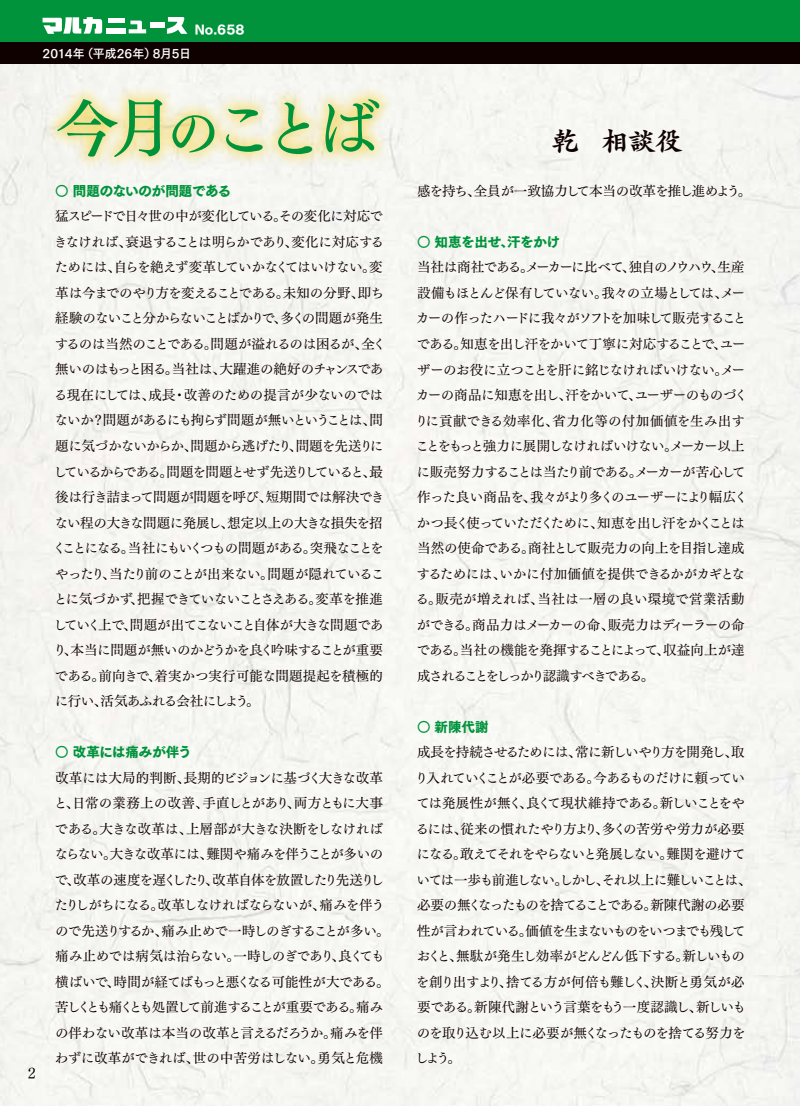
<style>
.page{position:relative;width:800px;height:1106px;background:#fff}
.page>*{position:absolute;margin:0;border:0;box-sizing:border-box;transform-origin:0 0}
.t1{font:63.9px "Tsuku Min Pro D";color:#00933c}
.t2{font:27px "Greco Std B";color:#0f0100}
.t3{font:15px "Tsuku Min Pro M";color:#0f0100}
.t4{font:13.5px/25.5px "Tsuku Min Pro M";letter-spacing:-.055em;color:#0f0100}
.t5{font:13.5px/25.5px "Tsuku Min Pro M";letter-spacing:-.075em;color:#0f0100}
.t6{font:13.5px "Tsuku Go Pro H";letter-spacing:-.01em;color:#00933c}
.t7{font:12px "Tsuku Go Pro B";letter-spacing:-.02em;color:#fff}
.t8{font:12px "Tsuku Go Pro H";color:#fff}
.s1{font-size:54px}
</style>
<div class="page">
<hr style="left:799px;top:991px;width:1px;height:115px;background:#eaf2dd">
<div style="left:0;top:64px;width:799px;height:1042px;background:#f6f7f2"></div>
<div style="left:0;top:0;width:799px;height:43px;background:#00933c"></div>
<div style="left:0;top:43px;width:799px;height:21px;background:#0f0100"></div>
<svg style="left:43px;top:17px;width:59px;height:17px"></svg>
<div style="left:108px;top:18px;width:16px;height:5px;background:#fff"></div>
<div style="left:107px;top:28px;width:19px;height:6px;background:#fff"></div>
<svg style="left:129px;top:20px;width:17px;height:13px"></svg>
<div style="left:150px;top:23px;width:14px;height:5px;background:#fff"></div>
<svg style="left:167px;top:17px;width:20px;height:17px"></svg>
<div style="left:39px;top:81px;width:353px;height:89px;background:#f4c300;opacity:.5"></div>
<p class="t8" style="left:195px;top:22px;width:51px">No.658</p>
<p class="t7" style="left:43px;top:43px;width:150px">2014年（平成26年）8月5日</p>
<p class="t3" style="left:28px;top:1060px;width:9px">2</p>
<h1 class="t1" style="left:55px;top:71px;width:325px">今月<span class="s1">の</span>ことば</h1>
<p class="t6" style="left:55px;top:183px;width:177px">○ 問題のないのが問題である</p>
<p class="t4" style="left:53px;top:202px;width:334px">猛スピードで日々世の中が変化している。その変化に対応できなければ、衰退することは明らかであり、変化に対応するためには、自らを絶えず変革していかなくてはいけない。変革は今までのやり方を変えることである。未知の分野、即ち経験のないこと分からないことばかりで、多くの問題が発生するのは当然のことである。問題が溢れるのは困るが、全く無いのはもっと困る。当社は、大躍進の絶好のチャンスである現在にしては、成長・改善のための提言が少ないのではないか？問題があるにも拘らず問題が無いということは、問題に気づかないからか、問題から逃げたり、問題を先送りにしているからである。問題を問題とせず先送りしていると、最後は行き詰まって問題が問題を呼び、短期間では解決できない程の大きな問題に発展し、想定以上の大きな損失を招くことになる。当社にもいくつもの問題がある。突飛なことをやったり、当たり前のことが出来ない。問題が隠れていることに気づかず、把握できていないことさえある。変革を推進していく上で、問題が出てこないこと自体が大きな問題であり、本当に問題が無いのかどうかを良く吟味することが重要である。前向きで、着実かつ実行可能な問題提起を積極的に行い、活気あふれる会社にしよう。</p>
<p class="t6" style="left:55px;top:744px;width:138px">○ 改革には痛みが伴う</p>
<p class="t4" style="left:54px;top:763px;width:337px">改革には大局的判断、長期的ビジョンに基づく大きな改革と、日常の業務上の改善、手直しとがあり、両方ともに大事である。大きな改革は、上層部が大きな決断をしなければならない。大きな改革には、難関や痛みを伴うことが多いので、改革の速度を遅くしたり、改革自体を放置したり先送りしたりしがちになる。改革しなければならないが、痛みを伴うので先送りするか、痛み止めで一時しのぎすることが多い。痛み止めでは病気は治らない。一時しのぎであり、良くても横ばいで、時間が経てばもっと悪くなる可能性が大である。苦しくとも痛くとも処置して前進することが重要である。痛みの伴わない改革は本当の改革と言えるだろうか。痛みを伴わずに改革ができれば、世の中苦労はしない。勇気と危機</p>
<h2 class="t2" style="left:551px;top:123px;width:132px">乾 相談役</h2>
<p class="t4" style="left:417px;top:176px;width:335px">感を持ち、全員が一致協力して本当の改革を推し進めよう。</p>
<p class="t6" style="left:417px;top:234px;width:144px">○ 知恵を出せ、汗をかけ</p>
<p class="t4" style="left:414px;top:253px;width:334px">当社は商社である。メーカーに比べて、独自のノウハウ、生産設備もほとんど保有していない。我々の立場としては、メーカーの作ったハードに我々がソフトを加味して販売することである。知恵を出し汗をかいて丁寧に対応することで、ユーザーのお役に立つことを肝に銘じなければいけない。メーカーの商品に知恵を出し、汗をかいて、ユーザーのものづくりに貢献できる効率化、省力化等の付加価値を生み出すことをもっと強力に展開しなければいけない。メーカー以上に販売努力することは当たり前である。メーカーが苦心して作った良い商品を、我々がより多くのユーザーにより幅広くかつ長く使っていただくために、知恵を出し汗をかくことは当然の使命である。商社として販売力の向上を目指し達成するためには、いかに付加価値を提供できるかがカギとなる。販売が増えれば、当社は一層の良い環境で営業活動ができる。商品力はメーカーの命、販売力はディーラーの命である。当社の機能を発揮することによって、収益向上が達成されることをしっかり認識すべきである。</p>
<p class="t6" style="left:417px;top:719px;width:73px">○ 新陳代謝</p>
<p class="t5" style="left:414px;top:737px;width:338px">成長を持続させるためには、常に新しいやり方を開発し、取り入れていくことが必要である。今あるものだけに頼っていては発展性が無く、良くて現状維持である。新しいことをやるには、従来の慣れたやり方より、多くの苦労や労力が必要になる。敢えてそれをやらないと発展しない。難関を避けていては一歩も前進しない。しかし、それ以上に難しいことは、必要の無くなったものを捨てることである。新陳代謝の必要性が言われている。価値を生まないものをいつまでも残しておくと、無駄が発生し効率がどんどん低下する。新しいものを創り出すより、捨てる方が何倍も難しく、決断と勇気が必要である。新陳代謝という言葉をもう一度認識し、新しいものを取り込む以上に必要が無くなったものを捨てる努力をしよう。</p>
</div>
